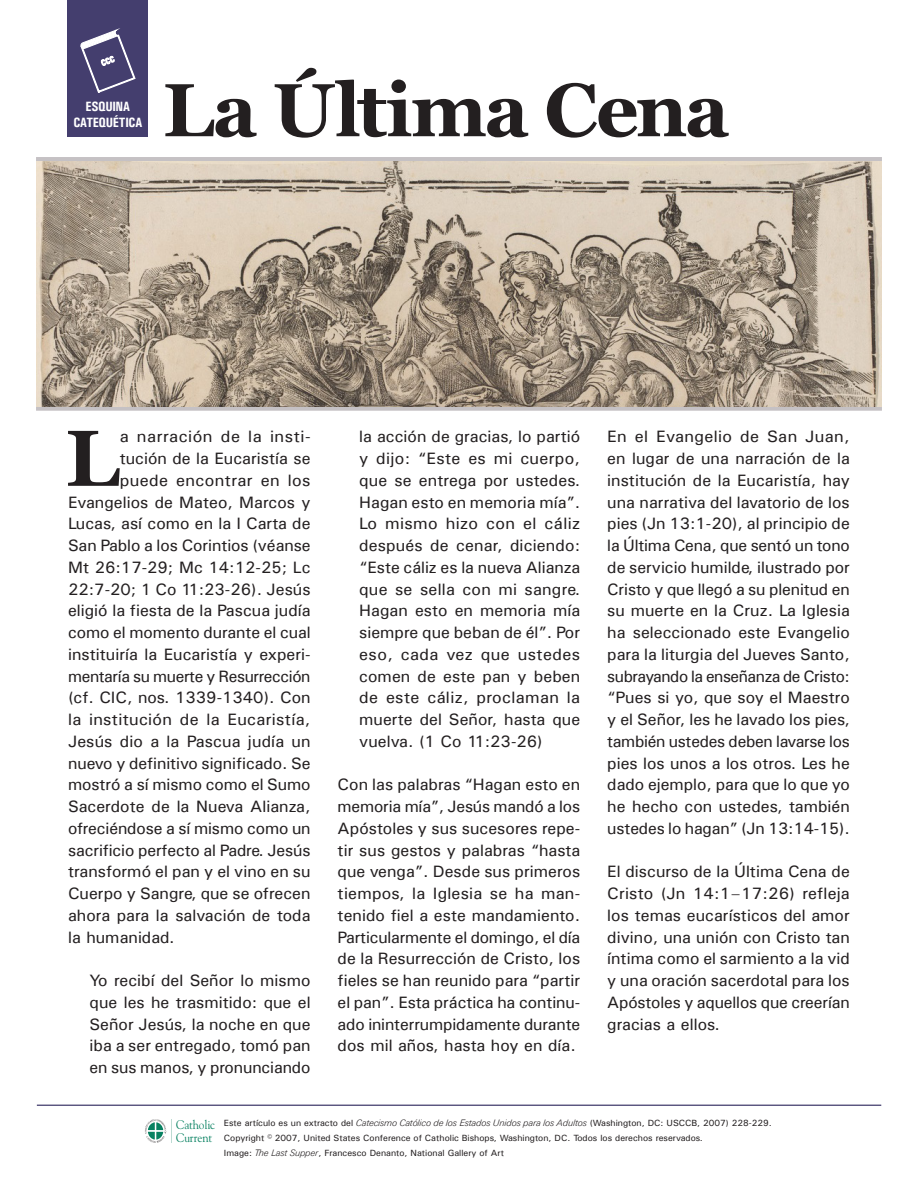
<style>
.page{position:relative;width:918px;height:1188px;background:#fff}
.page>*{position:absolute;margin:0;border:0;box-sizing:border-box;transform-origin:0 0}
.t1{font:700 79.35px "Georgia";color:#231f20}
.t2{font:700 75px "Georgia";letter-spacing:-.025em;color:#231f20}
.t3{font:16.5px/21.8px "Univers";color:#231f20;text-align:justify}
.t4{font:16.5px "Univers";letter-spacing:-.025em;color:#231f20}
.t5{font:16.5px "Univers";letter-spacing:.025em;color:#231f20}
.t6{font:16.5px "Univers";letter-spacing:.02em;color:#231f20}
.t7{font:700 condensed 13.5px/16.2px "Univers";letter-spacing:-.03em;color:#fff;text-align:center}
.t8{font:12.6px/12.6px "Goudy Std";color:#088161;scale:.89 1}
.t9{font:9px "Univers";color:#231f20}
.s1{font-family:"Univers Next Pro";font-weight:300;font-style:italic}
</style>
<div class="page">
<div style="left:68px;top:0;width:80px;height:137px;background:#443e6e"></div>
<svg style="left:80px;top:28px;width:56px;height:65px"></svg>
<div style="left:36px;top:157px;width:846px;height:5px;background:#c5c1c4"></div>
<div style="left:36px;top:406px;width:846px;height:5px;background:#c5c1c4"></div>
<img style="left:36px;top:162px;width:846px;height:244px">
<hr style="left:37px;top:1105px;width:844px;height:1px;background:#443e6e">
<svg style="left:145px;top:1119px;width:27px;height:24px"></svg>
<p class="t7" style="left:73px;top:98px;width:71px">ESQUINA<br>CATEQUÉTICA</p>
<p class="t2" style="left:163px;top:54px;width:568px">La Última Cena</p>
<p class="t1" style="left:65px;top:399px;width:56px">L</p>
<p class="t5" style="left:120px;top:426px;width:192px">a narración de la insti-</p>
<p class="t3" style="left:120px;top:447px;width:192px">tución de la Eucaristía se</p>
<p class="t6" style="left:120px;top:470px;width:192px">puede encontrar en los</p>
<p class="t3" style="left:68px;top:491px;width:244px">Evangelios de Mateo, Marcos y</p>
<p class="t3" style="left:68px;top:513px;width:244px">Lucas, así como en la I Carta de</p>
<p class="t3" style="left:68px;top:534px;width:244px">San Pablo a los Corintios (véanse</p>
<p class="t3" style="left:68px;top:556px;width:244px">Mt 26:17-29; Mc 14:12-25; Lc</p>
<p class="t3" style="left:68px;top:578px;width:244px">22:7-20; 1 Co 11:23-26). Jesús</p>
<p class="t3" style="left:68px;top:600px;width:244px">eligió la fiesta de la Pascua judía</p>
<p class="t3" style="left:68px;top:621px;width:244px">como el momento durante el cual</p>
<p class="t3" style="left:68px;top:643px;width:244px">instituiría la Eucaristía y experi-</p>
<p class="t4" style="left:68px;top:666px;width:244px">mentaría su muerte y Resurrección</p>
<p class="t3" style="left:68px;top:687px;width:244px">(cf. CIC, nos. 1339-1340). Con</p>
<p class="t3" style="left:68px;top:708px;width:244px">la institución de la Eucaristía,</p>
<p class="t3" style="left:68px;top:730px;width:244px">Jesús dio a la Pascua judía un</p>
<p class="t3" style="left:68px;top:752px;width:244px">nuevo y definitivo significado. Se</p>
<p class="t3" style="left:68px;top:774px;width:244px">mostró a sí mismo como el Sumo</p>
<p class="t3" style="left:68px;top:795px;width:244px">Sacerdote de la Nueva Alianza,</p>
<p class="t3" style="left:68px;top:817px;width:244px">ofreciéndose a sí mismo como un</p>
<p class="t3" style="left:68px;top:839px;width:244px">sacrificio perfecto al Padre. Jesús</p>
<p class="t3" style="left:68px;top:861px;width:244px">transformó el pan y el vino en su</p>
<p class="t3" style="left:68px;top:882px;width:244px">Cuerpo y Sangre, que se ofrecen</p>
<p class="t3" style="left:68px;top:904px;width:244px">ahora para la salvación de toda</p>
<p class="t3" style="left:68px;top:926px;width:108px">la humanidad.</p>
<p class="t3" style="left:90px;top:969px;width:223px">Yo recibí del Señor lo mismo que les he trasmitido: que el Señor Jesús, la noche en que iba a ser entregado, tomó pan en sus manos, y pronunciando</p>
<p class="t3" style="left:359px;top:426px;width:223px">la acción de gracias, lo partió y dijo: “Este es mi cuerpo, que se entrega por ustedes.<br>Hagan esto en memoria mía”.<br>Lo mismo hizo con el cáliz después de cenar, diciendo: “Este cáliz es la nueva Alianza que se sella con mi sangre.<br>Hagan esto en memoria mía siempre que beban de él”. Por eso, cada vez que ustedes comen de este pan y beben de este cáliz, proclaman la muerte del Señor, hasta que vuelva. (1 Co 11:23-26)</p>
<p class="t3" style="left:338px;top:774px;width:244px">Con las palabras “Hagan esto en memoria mía”, Jesús mandó a los Apóstoles y sus sucesores repe&shy;tir sus gestos y palabras “hasta que venga”. Desde sus primeros tiempos, la Iglesia se ha man&shy;tenido fiel a este mandamiento.<br>Particularmente el domingo, el día de la Resurrección de Cristo, los fieles se han reunido para “partir el pan”. Esta práctica ha continu&shy;ado ininterrumpidamente durante dos mil años, hasta hoy en día.</p>
<p class="t3" style="left:607px;top:426px;width:244px">En el Evangelio de San Juan, en lugar de una narración de la institución de la Eucaristía, hay una narrativa del lavatorio de los pies (Jn 13:1-20), al principio de la Última Cena, que sentó un tono de servicio humilde, ilustrado por Cristo y que llegó a su plenitud en su muerte en la Cruz. La Iglesia ha seleccionado este Evangelio para la liturgia del Jueves Santo, subrayando la enseñanza de Cristo: “Pues si yo, que soy el Maestro y el Señor, les he lavado los pies, también ustedes deben lavarse los pies los unos a los otros. Les he dado ejemplo, para que lo que yo he hecho con ustedes, también ustedes lo hagan” (Jn 13:14-15).</p>
<p class="t3" style="left:607px;top:861px;width:244px">El discurso de la Última Cena de Cristo (Jn 14:1–17:26) refleja los temas eucarísticos del amor divino, una unión con Cristo tan íntima como el sarmiento a la vid y una oración sacerdotal para los Apóstoles y aquellos que creerían gracias a ellos.</p>
<p class="t8" style="left:176px;top:1118px;width:45px">Catholic<br>Current</p>
<p class="t9" style="left:224px;top:1117px;width:549px">Este artículo es un extracto del <span class="s1">Catecismo Católico de los Estados Unidos para los Adultos</span> (Washington, DC: USCCB, 2007) 228-229.</p>
<p class="t9" style="left:224px;top:1132px;width:481px">Copyright © 2007, United States Conference of Catholic Bishops, Washington, DC. Todos los derechos reservados.</p>
<p class="t9" style="left:224px;top:1147px;width:282px">Image: <span class="s1">The Last Supper</span>, Francesco Denanto, National Gallery of Art</p>
</div>
